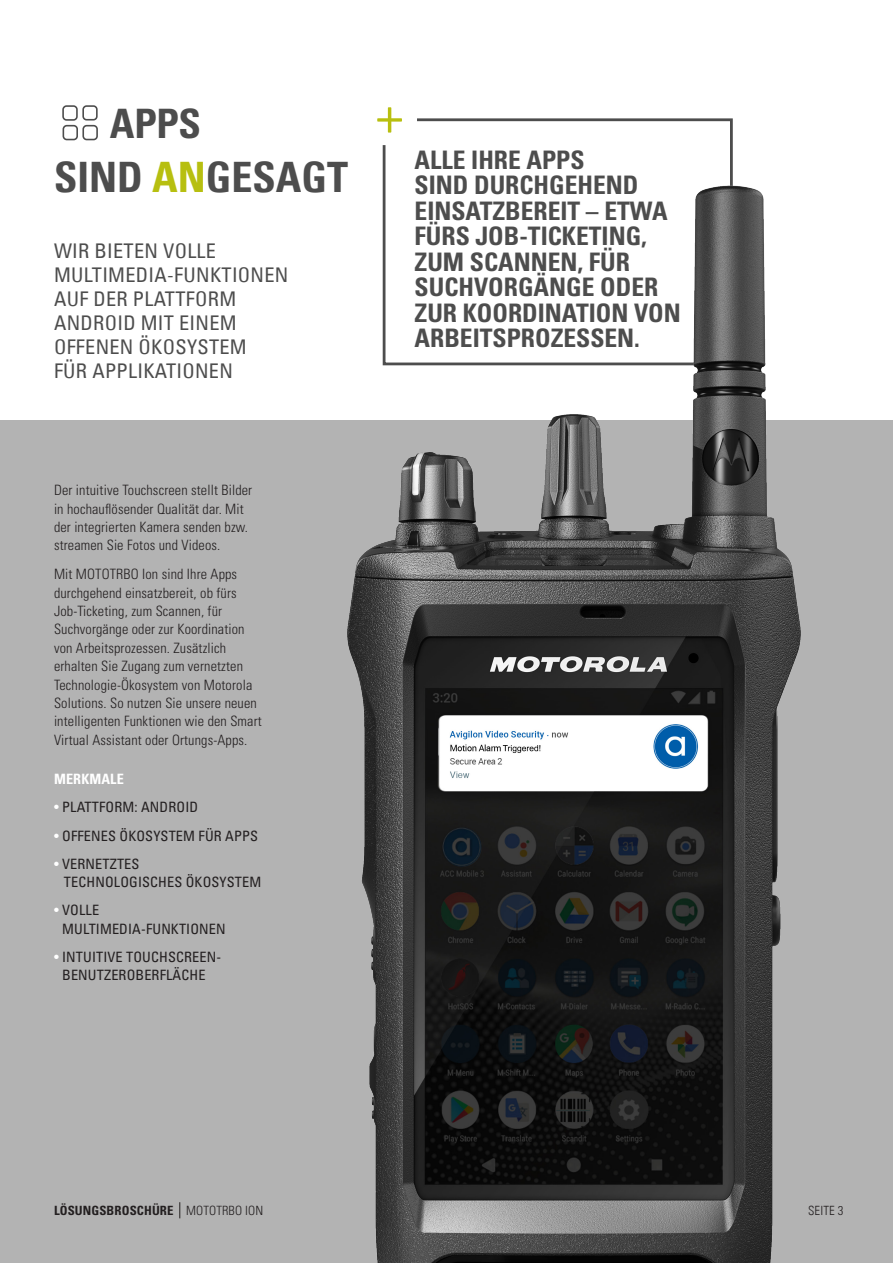
<style>
.page{position:relative;width:893px;height:1263px;background:#fff}
.page>*{position:absolute;margin:0;border:0;box-sizing:border-box;transform-origin:0 0}
.Table_Cell_headers{font:700 condensed 42px "Univers LT";color:#4d4d4d}
.t1{font:700 condensed 40.5px "Univers LT Std";color:#4d4d4d}
.t2{font:700 condensed 25.5px/25.5px "Univers LT Std";color:#4d4d4d}
.t3{font:condensed 20.25px/24px "Univers LT";letter-spacing:.015em;color:#4d4d4d}
.t4{font:300 condensed 14.25px/18.3px "Univers LT Std";letter-spacing:.01em;color:#231f20}
.t5{font:condensed 14.25px/18.3px "Univers LT Std";letter-spacing:.01em;color:#231f20}
.t6{font:700 condensed 14.25px "Univers LT Std";letter-spacing:.01em;color:#fff}
.t7{font:700 condensed 12.75px "Univers LT Std";letter-spacing:.01em;color:#231f20}
.t8{font:300 condensed 12.75px "Univers LT";letter-spacing:.01em;color:#231f20}
.s1{color:#b7bf10}
.s2{color:#fff}
.s3{font-weight:300}
.s4{font-family:"Univers LT Std"}
</style>
<div class="page">
<div style="left:0;top:421px;width:893px;height:842px;background:#b3b3b3"></div>
<svg style="left:180px;top:1202px;width:1px;height:16px"></svg>
<svg style="left:377px;top:107px;width:15px;height:15px"></svg>
<svg style="left:381px;top:117px;width:352px;height:59px"></svg>
<svg style="left:62px;top:105px;width:36px;height:36px"></svg>
<img style="left:291px;top:176px;width:525px;height:1087px">
<p class="t1" style="left:110px;top:99px;width:93px">APPS</p>
<p class="Table_Cell_headers" style="left:54px;top:151px;width:296px">SIND <span class="s1">AN</span>GESAGT</p>
<p class="t3" style="left:54px;top:239px;width:236px">WIR BIETEN VOLLE<br>MULTIMEDIA-FUNKTIONEN<br>AUF DER PLATTFORM<br>ANDROID MIT EINEM<br>OFFENEN ÖKOSYSTEM<br>FÜR APPLIKATIONEN</p>
<p class="t4" style="left:54px;top:481px;width:200px">Der intuitive Touchscreen stellt Bilder in hochauflösender Qualität dar. Mit der integrierten Kamera senden bzw. streamen Sie Fotos und Videos.</p>
<p class="t4" style="left:54px;top:565px;width:209px">Mit MOTOTRBO Ion sind Ihre Apps durchgehend einsatzbereit, ob fürs Job-Ticketing, zum Scannen, für Suchvorgänge oder zur Koordination von Arbeitsprozessen. Zusätzlich erhalten Sie Zugang zum vernetzten Technologie-Ökosystem von Motorola Solutions. So nutzen Sie unsere neuen intelligenten Funktionen wie den Smart Virtual Assistant oder Ortungs-Apps.</p>
<p class="t6" style="left:54px;top:770px;width:71px">MERKMALE</p>
<p class="t5" style="left:54px;top:798px;width:146px"><span class="s2">•</span> PLATTFORM: ANDROID</p>
<p class="t5" style="left:54px;top:826px;width:206px"><span class="s2">•</span> OFFENES ÖKOSYSTEM FÜR APPS</p>
<p class="t5" style="left:64px;top:854px;width:199px;text-indent:-10px"><span class="s2">•</span> VERNETZTES<br>TECHNOLOGISCHES ÖKOSYSTEM</p>
<p class="t5" style="left:62px;top:901px;width:165px;text-indent:-8px"><span class="s2">•</span> VOLLE<br>MULTIMEDIA-FUNKTIONEN</p>
<p class="t5" style="left:54px;top:947px;width:169px;text-align:center"><span class="s2">•</span> INTUITIVE TOUCHSCREEN-<br>BENUTZEROBERFLÄCHE</p>
<p class="t2" style="left:415px;top:147px;width:268px">ALLE IHRE APPS<br>SIND DURCHGEHEND<br>EINSATZBEREIT – ETWA<br>FÜRS JOB-TICKETING,<br>ZUM SCANNEN, FÜR<br>SUCHVORGÄNGE ODER<br>ZUR KOORDINATION VON<br>ARBEITSPROZESSEN.</p>
<p class="t7" style="left:54px;top:1203px;width:211px">LÖSUNGSBROSCHÜRE <span class="s3">MOTOTRBO ION</span></p>
<p class="t8" style="left:808px;top:1203px;width:37px">SEITE <span class="s4">3</span></p>
</div>
